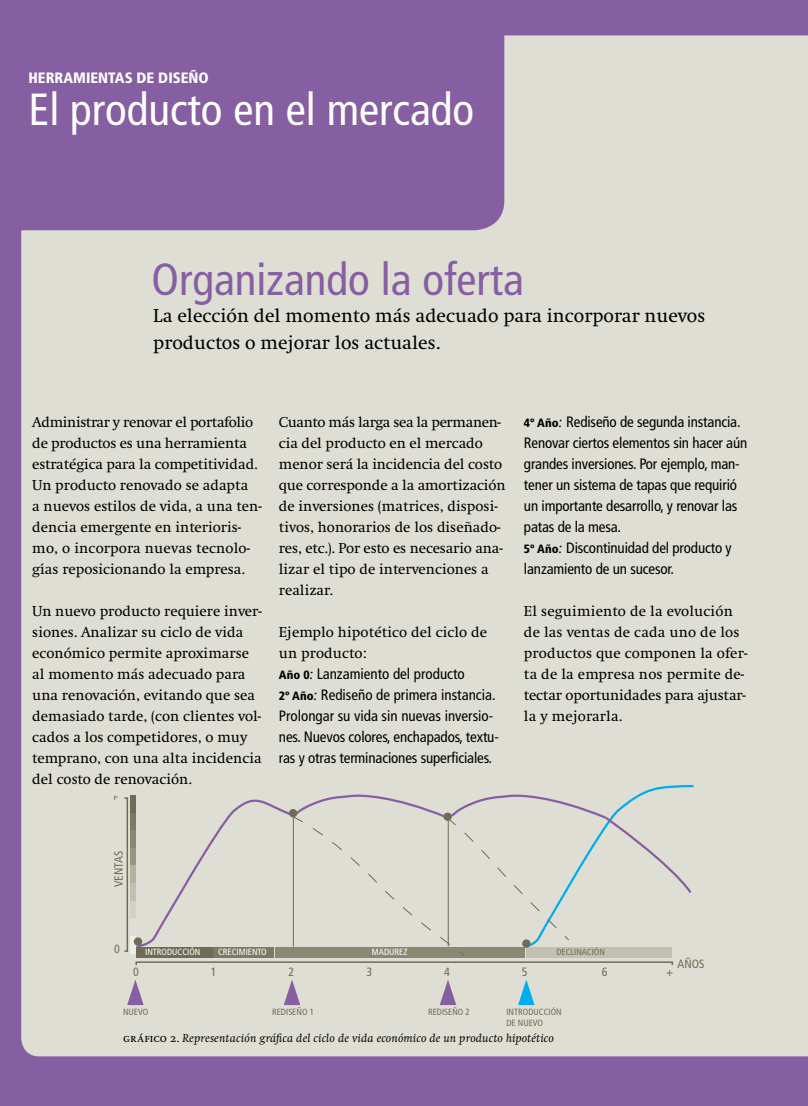
<style>
.page{position:relative;width:808px;height:1106px;background:#865fa2}
.page>*{position:absolute;margin:0;border:0;box-sizing:border-box;transform-origin:0 0}
.t1{font:condensed 45px "Frutiger LT Std";color:#fff}
.t2{font:condensed 45px "Frutiger LT Std";color:#865fa2}
.t3{font:19.5px/27px "Swift CEEF";color:#000}
.t4{font:15px/21px "Swift CEEF";color:#000}
.t5{font:condensed 15px/21px "Frutiger LT Std";letter-spacing:-.01em;color:#000}
.t6{font:900 condensed 15px "Frutiger LT Std";color:#fff}
.t7{font:italic 12px "Swift CEEF";letter-spacing:.02em;color:#000}
.t8{font:condensed 12px "Frutiger LT";color:#6e6c54}
.t9{font:condensed 9px/10.8px "Frutiger LT";color:#6e6c54}
.t10{font:condensed 9px "Frutiger LT";color:#fff}
.s1{font-weight:900;font-size:12px}
.s2{font-family:"Swift CEEF";font-style:italic;font-stretch:normal}
.s3{font-family:"Swift CEEF Regular SC";font-style:normal}
</style>
<div class="page">
<div style="left:21px;top:35px;width:787px;height:1021px;background:#dfded4"></div>
<svg style="left:21px;top:35px;width:483px;height:195px"></svg>
<svg style="left:518px;top:979px;width:17px;height:26px"></svg>
<div style="left:134px;top:789px;width:390px;height:160px;background:#dfded4"></div>
<div style="left:136px;top:947px;width:77px;height:10px;background:#6e6c54"></div>
<div style="left:214px;top:947px;width:60px;height:10px;background:#7c7a63"></div>
<div style="left:275px;top:947px;width:249px;height:10px;background:#898871"></div>
<div style="left:526px;top:947px;width:146px;height:10px;background:#c2c1b1"></div>
<div style="left:131px;top:795px;width:5px;height:18px;background:#6e6c54"></div>
<div style="left:131px;top:812px;width:5px;height:18px;background:#7c7a63"></div>
<div style="left:131px;top:830px;width:5px;height:18px;background:#898871"></div>
<div style="left:131px;top:848px;width:5px;height:17px;background:#979580"></div>
<div style="left:131px;top:865px;width:5px;height:18px;background:#b3b2a0"></div>
<div style="left:131px;top:883px;width:5px;height:18px;background:#c2c1b1"></div>
<div style="left:131px;top:900px;width:5px;height:18px;background:#d1d0c2"></div>
<div style="left:131px;top:918px;width:5px;height:18px;background:#dfded4"></div>
<div style="left:131px;top:935px;width:5px;height:18px;background:#edede6"></div>
<div style="left:124px;top:797px;width:4px;height:154px;border:2px solid #6e6c54"></div>
<div style="left:135px;top:961px;width:538px;height:4px;border:2px solid #6e6c54"></div>
<div style="left:289px;top:809px;width:8px;height:8px;background:#6e6c54;border-radius:50%"></div>
<div style="left:134px;top:937px;width:8px;height:8px;background:#6e6c54;border-radius:50%"></div>
<svg style="left:443px;top:812px;width:9px;height:9px"></svg>
<svg style="left:284px;top:979px;width:16px;height:26px"></svg>
<svg style="left:127px;top:979px;width:17px;height:26px"></svg>
<svg style="left:440px;top:979px;width:16px;height:26px"></svg>
<svg style="left:291px;top:815px;width:235px;height:140px;background:#d8d7cc"></svg>
<div style="left:524px;top:785px;width:172px;height:163px;background:#dfded4"></div>
<p class="t6" style="left:29px;top:68px;width:182px">HERRAMIENTAS DE DISEÑO</p>
<h1 class="t1" style="left:29px;top:83px;width:447px">El producto en el mercado</h1>
<h1 class="t2" style="left:151px;top:253px;width:374px">Organizando la oferta</h1>
<h2 class="t3" style="left:153px;top:302px;width:553px">La elección del momento más adecuado para incorporar nuevos productos o mejorar los actuales.</h2>
<p class="t4" style="left:32px;top:412px;width:231px">Administrar y renovar el portafolio de productos es una herramienta estratégica para la competitividad.<br>Un producto renovado se adapta<br>a nuevos estilos de vida, a una ten&shy;dencia emergente en interioris&shy;mo, o incorpora nuevas tecnolo&shy;gías reposicionando la empresa.</p>
<p class="t4" style="left:32px;top:601px;width:231px">Un nuevo producto requiere inver&shy;siones. Analizar su ciclo de vida económico permite aproximarse al momento más adecuado para una renovación, evitando que sea demasiado tarde, (con clientes vol&shy;cados a los competidores, o muy temprano, con una alta incidencia del costo de renovación.</p>
<p class="t8" style="left:111px;top:789px;width:9px">+</p>
<p class="t4" style="left:279px;top:412px;width:228px">Cuanto más larga sea la permanen&shy;cia del producto en el mercado menor será la incidencia del costo que corresponde a la amortización de inversiones (matrices, disposi&shy;tivos, honorarios de los diseñado&shy;res, etc.). Por esto es necesario ana&shy;lizar el tipo de intervenciones a realizar.</p>
<p class="t4" style="left:279px;top:622px;width:210px">Ejemplo hipotético del ciclo de un producto:</p>
<p class="t5" style="left:279px;top:663px;width:221px"><span class="s1">Año 0</span><span class="s2">:</span> Lanzamiento del producto<br><span class="s1">2º Año</span><span class="s2">:</span> Rediseño de primera instancia.<br>Prolongar su vida sin nuevas inversio&shy;nes. Nuevos colores, enchapados, textu&shy;ras y otras terminaciones superficiales.</p>
<p class="t5" style="left:524px;top:412px;width:225px"><span class="s1">4º Año</span><span class="s2">:</span> Rediseño de segunda instancia.<br>Renovar ciertos elementos sin hacer aún grandes inversiones. Por ejemplo, man&shy;tener un sistema de tapas que requirió un importante desarrollo, y renovar las patas de la mesa.<br><span class="s1">5º Año</span><span class="s2">:</span> Discontinuidad del producto y lanzamiento de un sucesor.</p>
<p class="t4" style="left:524px;top:601px;width:225px">El seguimiento de la evolución de las ventas de cada uno de los productos que componen la ofer&shy;ta de la empresa nos permite de&shy;tectar oportunidades para ajustar&shy;la y mejorarla.</p>
<p class="t8" style="left:112px;top:887px;width:38px;rotate:-90deg">VENTAS</p>
<p class="t8" style="left:114px;top:942px;width:7px">0</p>
<p class="t10" style="left:145px;top:946px;width:57px">INTRODUCCIÓN</p>
<p class="t10" style="left:218px;top:946px;width:50px">CRECIMIENTO</p>
<p class="t10" style="left:372px;top:946px;width:37px">MADUREZ</p>
<p class="t9" style="left:556px;top:946px;width:50px">DECLINACIÓN</p>
<p class="t8" style="left:677px;top:957px;width:28px">AÑOS</p>
<p class="t8" style="left:133px;top:965px;width:7px">0</p>
<p class="t8" style="left:211px;top:965px;width:7px">1</p>
<p class="t8" style="left:289px;top:965px;width:7px">2</p>
<p class="t8" style="left:366px;top:965px;width:7px">3</p>
<p class="t8" style="left:444px;top:965px;width:7px">4</p>
<p class="t8" style="left:522px;top:965px;width:7px">5</p>
<p class="t8" style="left:602px;top:965px;width:7px">6</p>
<p class="t8" style="left:666px;top:965px;width:9px">+</p>
<p class="t9" style="left:506px;top:1006px;width:57px">INTRODUCCIÓN<br>DE NUEVO<br>PRODUCTO</p>
<p class="t9" style="left:123px;top:1006px;width:27px">NUEVO</p>
<p class="t9" style="left:428px;top:1006px;width:43px">REDISEÑO 2</p>
<p class="t7" style="left:123px;top:1031px;width:432px"><span class="s3">gráfico 2.</span> Representación gráfica del ciclo de vida económico de un producto hipotético</p>
<p class="t9" style="left:272px;top:1006px;width:43px">REDISEÑO 1</p>
</div>
